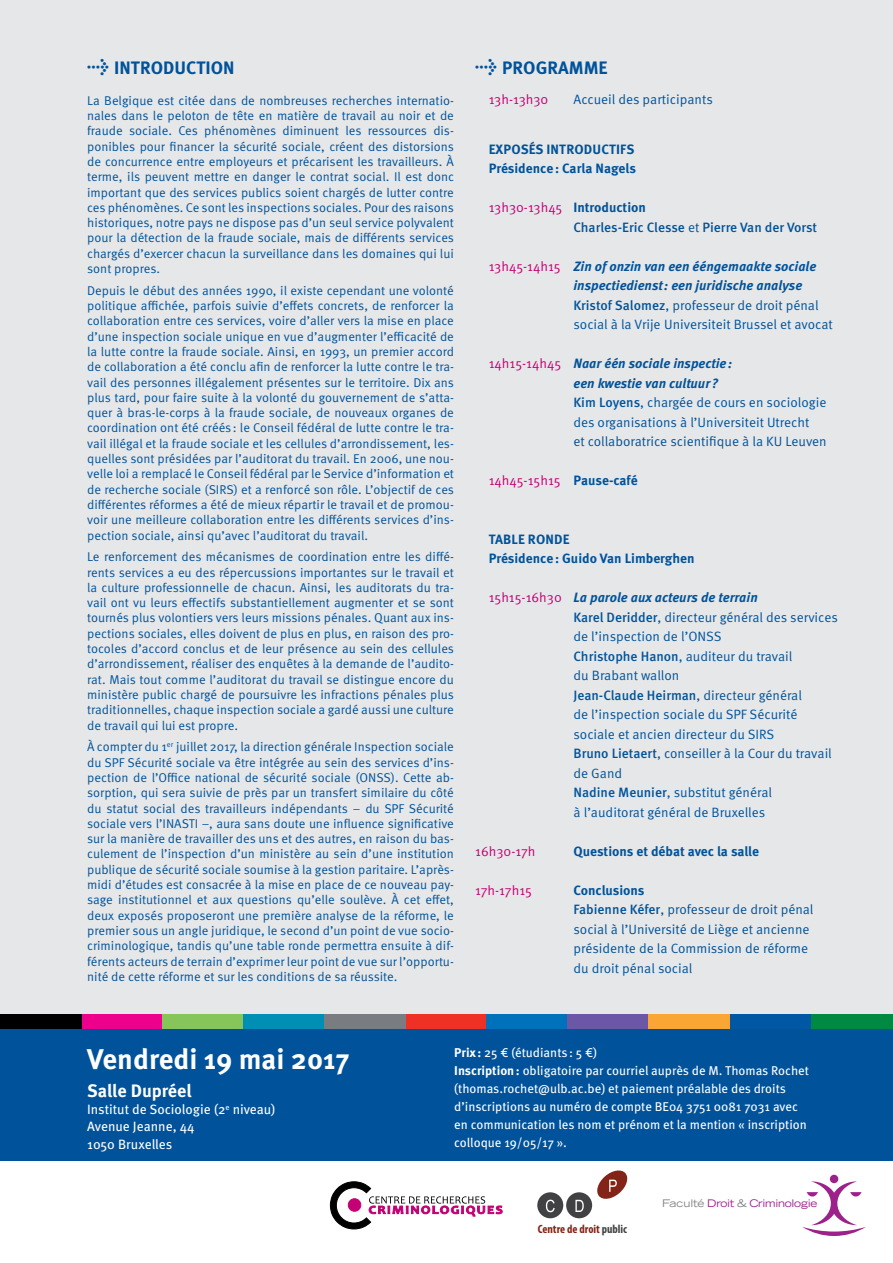
<style>
.page{position:relative;width:893px;height:1263px;background:#fff}
.page>*{position:absolute;margin:0;border:0;box-sizing:border-box;transform-origin:0 0}
.t1{font:700 28.5px "Meta OT";color:#fff}
.t2{font:700 18px "Meta OT";color:#00539b}
.t3{font:700 18px "Meta OT";color:#fff}
.t4{font:13.5px/19.5px "Meta OT Norm";color:#00539b}
.t5{font:italic 700 13.5px/19.5px "Meta OT";color:#00539b}
.t6{font:700 13.5px/19.5px "Meta OT";color:#00539b}
.t7{font:500 13.5px/19.5px "Meta OT";color:#00539b}
.t8{font:13.5px/17.2px "Meta OT";color:#fff}
.t9{font:13.5px "Meta OT Norm";color:#c40075}
.t10{font:12.75px/15.3px "Meta OT Norm";color:#00539b;text-align:justify}
.t11{font:12.75px/18px "Meta OT";color:#fff}
.t12{font:700 condensed 12px "Myriad Pro";color:#832418}
.t13{font:expanded 10.43px "Trade Gothic LH";color:#9c218a}
.s1{font-family:"Meta OT Norm";font-weight:400;color:#c40075}
.s2{font-weight:700}
.s3{font-family:"Meta OT Norm";font-weight:400}
.s4{font-family:"Meta OT Norm";font-weight:400;font-style:normal;color:#c40075}
.s5{font-family:"Meta OT";font-weight:500}
.s6{font-family:"Meta OT";font-weight:700;color:#00539b}
.s7{color:#414143}
.s8{color:#808285}
</style>
<div class="page">
<div style="left:0;top:0;width:893px;height:1125px;background:#e6e7e8"></div>
<div style="left:0;top:1029px;width:893px;height:132px;background:#00539b"></div>
<div style="left:830px;top:1175px;width:8px;height:8px;background:#9c218a;border-radius:50%"></div>
<svg style="left:802px;top:1181px;width:64px;height:55px"></svg>
<svg style="left:330px;top:1181px;width:172px;height:48px"></svg>
<div style="left:348px;top:1199px;width:13px;height:12px;background:#c40075;border-radius:50%"></div>
<div style="left:348px;top:1198px;width:13px;height:13px;border:1px solid #c40075;border-radius:50%"></div>
<div style="left:537px;top:1192px;width:26px;height:26px;background:#414042;border-radius:50%"></div>
<div style="left:566px;top:1192px;width:26px;height:26px;background:#414042;border-radius:50%"></div>
<svg style="left:546px;top:1199px;width:9px;height:13px"></svg>
<svg style="left:575px;top:1200px;width:9px;height:12px"></svg>
<svg style="left:597px;top:1170px;width:30px;height:29px"></svg>
<div style="left:81px;top:1015px;width:81px;height:14px;background:#ec008c"></div>
<div style="left:0;top:1015px;width:81px;height:14px;background:#000"></div>
<div style="left:162px;top:1015px;width:81px;height:14px;background:#85c559"></div>
<div style="left:405px;top:1015px;width:81px;height:14px;background:#ee3124"></div>
<div style="left:486px;top:1015px;width:81px;height:14px;background:#0072bc"></div>
<div style="left:243px;top:1015px;width:81px;height:14px;background:#008fb4"></div>
<div style="left:729px;top:1015px;width:82px;height:14px;background:#0058a4"></div>
<div style="left:811px;top:1015px;width:82px;height:14px;background:#008942"></div>
<div style="left:567px;top:1015px;width:81px;height:14px;background:#6b57a5"></div>
<div style="left:324px;top:1015px;width:81px;height:14px;background:#797d82"></div>
<div style="left:648px;top:1015px;width:81px;height:14px;background:#faa634"></div>
<h2 class="t2" style="left:87px;top:57px;width:149px">→ INTRODUCTION</h2>
<p class="t10" style="left:87px;top:93px;width:368px">La Belgique est citée dans de nombreuses recherches internatio&shy;nales dans le peloton de tête en matière de travail au noir et de fraude sociale. Ces phénomènes diminuent les ressources dis&shy;ponibles pour financer la sécurité sociale, créent des distorsions de concurrence entre employeurs et précarisent les travailleurs. À terme, ils peuvent mettre en danger le contrat social. Il est donc important que des services publics soient chargés de lutter contre ces phénomènes. Ce sont les inspections sociales. Pour des raisons historiques, notre pays ne dispose pas d’un seul service polyvalent pour la détection de la fraude sociale, mais de différents services chargés d’exercer chacun la surveillance dans les domaines qui lui sont propres.</p>
<p class="t10" style="left:87px;top:283px;width:368px">Depuis le début des années 1990, il existe cependant une volonté politique affichée, parfois suivie d’effets concrets, de renforcer la collaboration entre ces services, voire d’aller vers la mise en place d’une inspection sociale unique en vue d’augmenter l’efficacité de la lutte contre la fraude sociale. Ainsi, en 1993, un premier accord de collaboration a été conclu afin de renforcer la lutte contre le tra&shy;vail des personnes illégalement présentes sur le territoire. Dix ans plus tard, pour faire suite à la volonté du gouvernement de s’atta&shy;quer à bras-le-corps à la fraude sociale, de nouveaux organes de coordination ont été créés: le Conseil fédéral de lutte contre le tra&shy;vail illégal et la fraude sociale et les cellules d’arrondissement, les&shy;quelles sont présidées par l’auditorat du travail. En 2006, une nou&shy;velle loi a remplacé le Conseil fédéral par le Service d’information et de recherche sociale (SIRS) et a renforcé son rôle. L’objectif de ces différentes réformes a été de mieux répartir le travail et de promou&shy;voir une meilleure collaboration entre les différents services d’ins&shy;pection sociale, ainsi qu’avec l’auditorat du travail.</p>
<p class="t10" style="left:87px;top:549px;width:368px">Le renforcement des mécanismes de coordination entre les diffé&shy;rents services a eu des répercussions importantes sur le travail et la culture professionnelle de chacun. Ainsi, les auditorats du tra&shy;vail ont vu leurs effectifs substantiellement augmenter et se sont tournés plus volontiers vers leurs missions pénales. Quant aux ins&shy;pections sociales, elles doivent de plus en plus, en raison des pro&shy;tocoles d’accord conclus et de leur présence au sein des cellules d’arrondissement, réaliser des enquêtes à la demande de l’audito&shy;rat. Mais tout comme l’auditorat du travail se distingue encore du ministère public chargé de poursuivre les infractions pénales plus traditionnelles, chaque inspection sociale a gardé aussi une culture de travail qui lui est propre.</p>
<p class="t10" style="left:87px;top:739px;width:368px">À compter du 1<sup>er</sup> juillet 2017, la direction générale Inspection sociale du SPF Sécurité sociale va être intégrée au sein des services d’ins&shy;pection de l’Office national de sécurité sociale (ONSS). Cette ab&shy;sorption, qui sera suivie de près par un transfert similaire du côté du statut social des travailleurs indépendants – du SPF Sécurité sociale vers l’INASTI –, aura sans doute une influence significative sur la manière de travailler des uns et des autres, en raison du bas&shy;culement de l’inspection d’un ministère au sein d’une institution publique de sécurité sociale soumise à la gestion paritaire. L’après&shy;midi d’études est consacrée à la mise en place de ce nouveau pay&shy;sage institutionnel et aux questions qu’elle soulève. À cet effet, deux exposés proposeront une première analyse de la réforme, le premier sous un angle juridique, le second d’un point de vue socio&shy;criminologique, tandis qu’une table ronde permettra ensuite à dif&shy;férents acteurs de terrain d’exprimer leur point de vue sur l’opportu&shy;nité de cette réforme et sur les conditions de sa réussite.</p>
<h2 class="t2" style="left:475px;top:57px;width:134px">→ PROGRAMME</h2>
<p class="t9" style="left:489px;top:91px;width:61px">13h-13h30</p>
<p class="t4" style="left:573px;top:90px;width:141px">Accueil des participants</p>
<p class="t6" style="left:489px;top:140px;width:149px">EXPOSÉS INTRODUCTIFS<br>Présidence: Carla Nagels</p>
<p class="t7" style="left:573px;top:198px;width:245px;text-indent:-85px"><span class="s1">13h30-13h45</span> <span class="s2">Introduction<br></span>Charles-Eric Clesse <span class="s3">et</span> Pierre Van der Vorst</p>
<p class="t5" style="left:573px;top:257px;width:244px;text-indent:-85px"><span class="s4">13h45-14h15</span> Zin of onzin van een ééngemaakte sociale inspectiedienst: een juridische analyse</p>
<p class="t4" style="left:573px;top:296px;width:261px"><span class="s5">Kristof Salomez</span>, professeur de droit pénal social à la Vrije Universiteit Brussel et avocat</p>
<p class="t5" style="left:573px;top:354px;width:160px;text-indent:-85px"><span class="s4">14h15-14h45</span> Naar één sociale inspectie: een kwestie van cultuur ?</p>
<p class="t4" style="left:573px;top:393px;width:255px"><span class="s5">Kim Loyens</span>, chargée de cours en sociologie des organisations à l’Universiteit Utrecht<br>et collaboratrice scientifique à la KU Leuven</p>
<p class="t9" style="left:489px;top:473px;width:150px">14h45-15h15 <span class="s6">Pause-café</span></p>
<p class="t6" style="left:489px;top:530px;width:207px">TABLE RONDE<br>Présidence: Guido Van Limberghen</p>
<p class="t5" style="left:489px;top:588px;width:271px"><span class="s4">15h15-16h30</span> La parole aux acteurs de terrain</p>
<p class="t4" style="left:573px;top:608px;width:266px"><span class="s5">Karel Deridder</span>, directeur général des services de l’inspection de l’ONSS<br><span class="s5">Christophe Hanon</span>, auditeur du travail<br>du Brabant wallon</p>
<p class="t7" style="left:573px;top:686px;width:230px">Jean-Claude Heirman<span class="s3">, directeur général</span></p>
<p class="t4" style="left:573px;top:705px;width:260px">de l’inspection sociale du SPF Sécurité sociale et ancien directeur du SIRS<br><span class="s5">Bruno Lietaert</span>, conseiller à la Cour du travail de Gand<br><span class="s5">Nadine Meunier</span>, substitut général<br>à l’auditorat général de Bruxelles</p>
<p class="t9" style="left:475px;top:843px;width:62px">16h30-17h</p>
<p class="t6" style="left:573px;top:842px;width:187px">Questions et débat avec la salle</p>
<p class="t9" style="left:475px;top:882px;width:58px">17h-17h15</p>
<p class="t6" style="left:573px;top:881px;width:73px">Conclusions</p>
<p class="t4" style="left:573px;top:900px;width:242px"><span class="s5">Fabienne Kéfer</span>, professeur de droit pénal social à l’Université de Liège et ancienne présidente de la Commission de réforme du droit pénal social</p>
<h1 class="t1" style="left:87px;top:1041px;width:264px">Vendredi 19 mai 2017</h1>
<h2 class="t3" style="left:87px;top:1079px;width:106px">Salle Dupréel</h2>
<p class="t8" style="left:87px;top:1101px;width:190px">Institut de Sociologie (2<sup>e</sup> niveau)<br>Avenue Jeanne, 44<br>1050 Bruxelles</p>
<p class="t11" style="left:454px;top:1044px;width:356px"><span class="s2">Prix:</span> 25 € (étudiants: 5 €)<br><span class="s2">Inscription:</span> obligatoire par courriel auprès de M. Thomas Rochet (thomas.rochet@ulb.ac.be) et paiement préalable des droits d’inscriptions au numéro de compte BE04 3751 0081 7031 avec en communication les nom et prénom et la mention « inscription colloque 19/05/17 ».</p>
<p class="t12" style="left:538px;top:1221px;width:91px">Centre de droit <span class="s7">public</span></p>
<p class="t13" style="left:662px;top:1196px;width:157px"><span class="s8">Faculté</span> Droit <span class="s8">&amp;</span> Criminologie</p>
</div>
